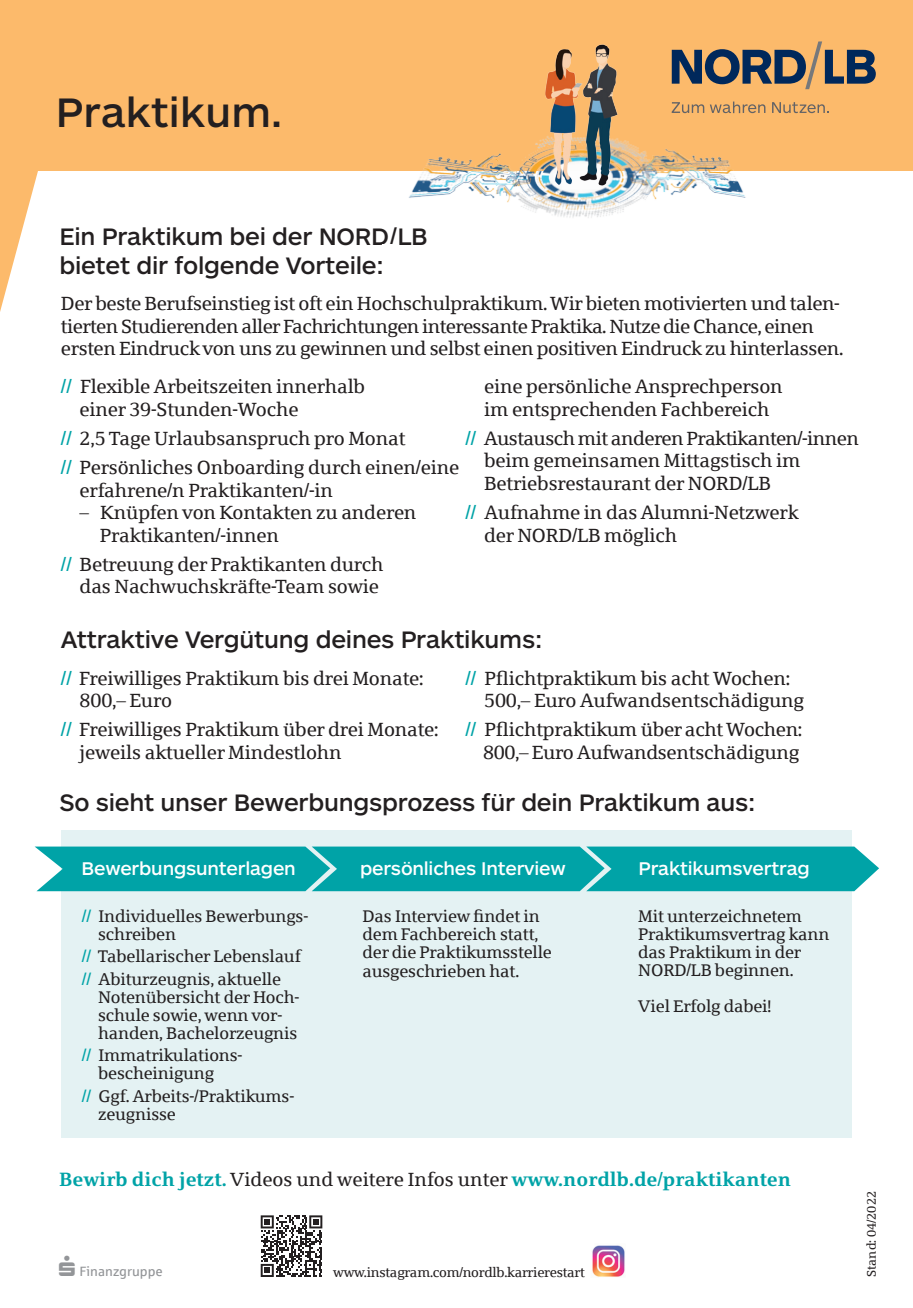
<style>
.page{position:relative;width:913px;height:1308px;background:#fff}
.page>*{position:absolute;margin:0;border:0;box-sizing:border-box;transform-origin:0 0}
.t1{font:500 42.75px "ARS Maquette Pro";letter-spacing:.005em;color:#231f20}
.t2{font:500 24.75px/29.2px "ARS Maquette Pro";letter-spacing:-.01em;color:#231f20}
.t3{font:19.12px/22.5px "Sparkasse Serif";letter-spacing:-.01em;color:#231f20}
.t4{font:700 19.12px "Sparkasse Serif";color:#00a3a7}
.t5{font:500 19.12px "ARS Maquette Pro";letter-spacing:-.01em;color:#fff}
.t6{font:16.88px/18px "Sparkasse Serif";letter-spacing:-.01em;color:#231f20}
.t7{font:13.5px "Sparkasse Serif";letter-spacing:-.02em;color:#231f20}
.t8{font:13.5px "Sparkasse Rg";color:#939598}
.t9{font:12.38px "Sparkasse Serif";color:#231f20}
.s1{font-weight:700;color:#00a3a7}
.s2{font-weight:400;color:#231f20}
</style>
<div class="page">
<svg style="left:0;top:171px;width:38px;height:141px"></svg>
<div style="left:0;top:0;width:912px;height:171px;background:#fcba6b"></div>
<svg style="left:762px;top:104px;width:3px;height:9px"></svg>
<svg style="left:772px;top:102px;width:56px;height:11px"></svg>
<svg style="left:671px;top:41px;width:204px;height:48px"></svg>
<div style="left:62px;top:830px;width:789px;height:308px;background:#e4f2f3"></div>
<svg style="left:35px;top:846px;width:843px;height:45px;background:#0da7ab"></svg>
<img style="left:409px;top:52px;width:353px;height:166px">
<img style="left:590px;top:44px;width:36px;height:145px">
<img style="left:537px;top:49px;width:53px;height:142px">
<img style="left:592px;top:1245px;width:33px;height:32px">
<svg style="left:260px;top:1215px;width:62px;height:61px"></svg>
<h1 class="t1" style="left:56px;top:84px;width:228px">Praktikum.</h1>
<p class="t2" style="left:59px;top:220px;width:370px">Ein Praktikum bei der NORD/LB bietet dir folgende Vorteile:</p>
<p class="t3" style="left:61px;top:292px;width:783px">Der beste Berufseinstieg ist oft ein Hochschulpraktikum. Wir bieten motivierten und talen&shy;tierten Studierenden aller Fachrichtungen interessante Praktika. Nutze die Chance, einen ersten Eindruck von uns zu gewinnen und selbst einen positiven Eindruck zu hinterlassen.</p>
<p class="t3" style="left:484px;top:375px;width:300px">eine persönliche Ansprechperson im entsprechenden Fachbereich</p>
<p class="t3" style="left:484px;top:426px;width:376px;text-indent:-19px"><span class="s1">//</span> Austausch mit anderen Praktikanten/-innen beim gemeinsamen Mittagstisch im<br>Betriebsrestaurant der NORD/LB</p>
<p class="t3" style="left:484px;top:501px;width:316px;text-indent:-19px"><span class="s1">//</span> Aufnahme in das Alumni-Netzwerk der NORD/LB möglich</p>
<p class="t3" style="left:80px;top:375px;width:287px;text-indent:-19px"><span class="s1">//</span> Flexible Arbeitszeiten innerhalb einer 39-Stunden-Woche</p>
<p class="t3" style="left:61px;top:423px;width:400px;line-height:29.2px"><span class="s1">//</span> 2,5 Tage Urlaubsanspruch pro Monat<br><span class="s1">//</span> Persönliches Onboarding durch einen/eine</p>
<p class="t3" style="left:80px;top:478px;width:255px">erfahrene/n Praktikanten/-in</p>
<p class="t3" style="left:100px;top:501px;width:318px;text-indent:-20px">– Knüpfen von Kontakten zu anderen<br>Praktikanten/-innen</p>
<p class="t3" style="left:61px;top:552px;width:324px;text-align:right"><span class="s1">//</span> Betreuung der Praktikanten durch das Nachwuchskräfte-Team sowie</p>
<p class="t2" style="left:61px;top:623px;width:482px">Attraktive Vergütung deines Praktikums:</p>
<p class="t3" style="left:80px;top:666px;width:345px;text-indent:-19px"><span class="s1">//</span> Freiwilliges Praktikum bis drei Monate:<br>800,– Euro</p>
<p class="t3" style="left:80px;top:718px;width:360px;text-indent:-19px"><span class="s1">//</span> Freiwilliges Praktikum über drei Monate: jeweils aktueller Mindestlohn</p>
<p class="t3" style="left:484px;top:666px;width:321px;text-indent:-19px"><span class="s1">//</span> Pflichtpraktikum bis acht Wochen:<br>500,– Euro Aufwandsentschädigung</p>
<p class="t3" style="left:465px;top:718px;width:338px;text-align:right"><span class="s1">//</span> Pflichtpraktikum über acht Wochen:<br>800,– Euro Aufwandsentschädigung</p>
<p class="t2" style="left:59px;top:787px;width:697px">So sieht unser Bewerbungsprozess für dein Praktikum aus:</p>
<p class="t5" style="left:81px;top:856px;width:216px">Bewerbungsunterlagen</p>
<p class="t5" style="left:360px;top:856px;width:207px">persönliches Interview</p>
<p class="t5" style="left:638px;top:856px;width:173px">Praktikumsvertrag</p>
<p class="t6" style="left:98px;top:906px;width:211px;text-indent:-16px"><span class="s1">//</span> Individuelles Bewerbungs&shy;schreiben</p>
<p class="t6" style="left:82px;top:944px;width:220px;line-height:22.5px"><span class="s1">//</span> Tabellarischer Lebenslauf <span class="s1">//</span> Abiturzeugnis, aktuelle</p>
<p class="t6" style="left:98px;top:987px;width:203px">Notenübersicht der Hoch&shy;schule sowie, wenn vor&shy;handen, Bachelorzeugnis</p>
<p class="t6" style="left:98px;top:1046px;width:146px;text-indent:-16px"><span class="s1">//</span> Immatrikulations&shy;bescheinigung</p>
<p class="t6" style="left:98px;top:1086px;width:197px;text-indent:-16px"><span class="s1">//</span> Ggf. Arbeits-/Praktikums&shy;zeugnisse</p>
<p class="t6" style="left:362px;top:906px;width:191px">Das Interview findet in dem Fachbereich statt, der die Praktikumsstelle ausgeschrieben hat.</p>
<p class="t6" style="left:638px;top:906px;width:192px">Mit unterzeichnetem<br>Praktikumsvertrag kann das Praktikum in der<br>NORD/LB beginnen.</p>
<p class="t6" style="left:638px;top:996px;width:134px">Viel Erfolg dabei!</p>
<p class="t4" style="left:59px;top:1167px;width:733px">Bewirb dich jetzt. <span class="s2">Videos und weitere Infos unter</span> www.nordlb.de/praktikanten</p>
<p class="t8" style="left:80px;top:1263px;width:85px">Finanzgruppe</p>
<p class="t7" style="left:333px;top:1264px;width:253px">www.instagram.com/nordlb.karrierestart</p>
<p class="t9" style="left:863px;top:1276px;width:87px;rotate:-90deg">Stand: 04/2022</p>
</div>
